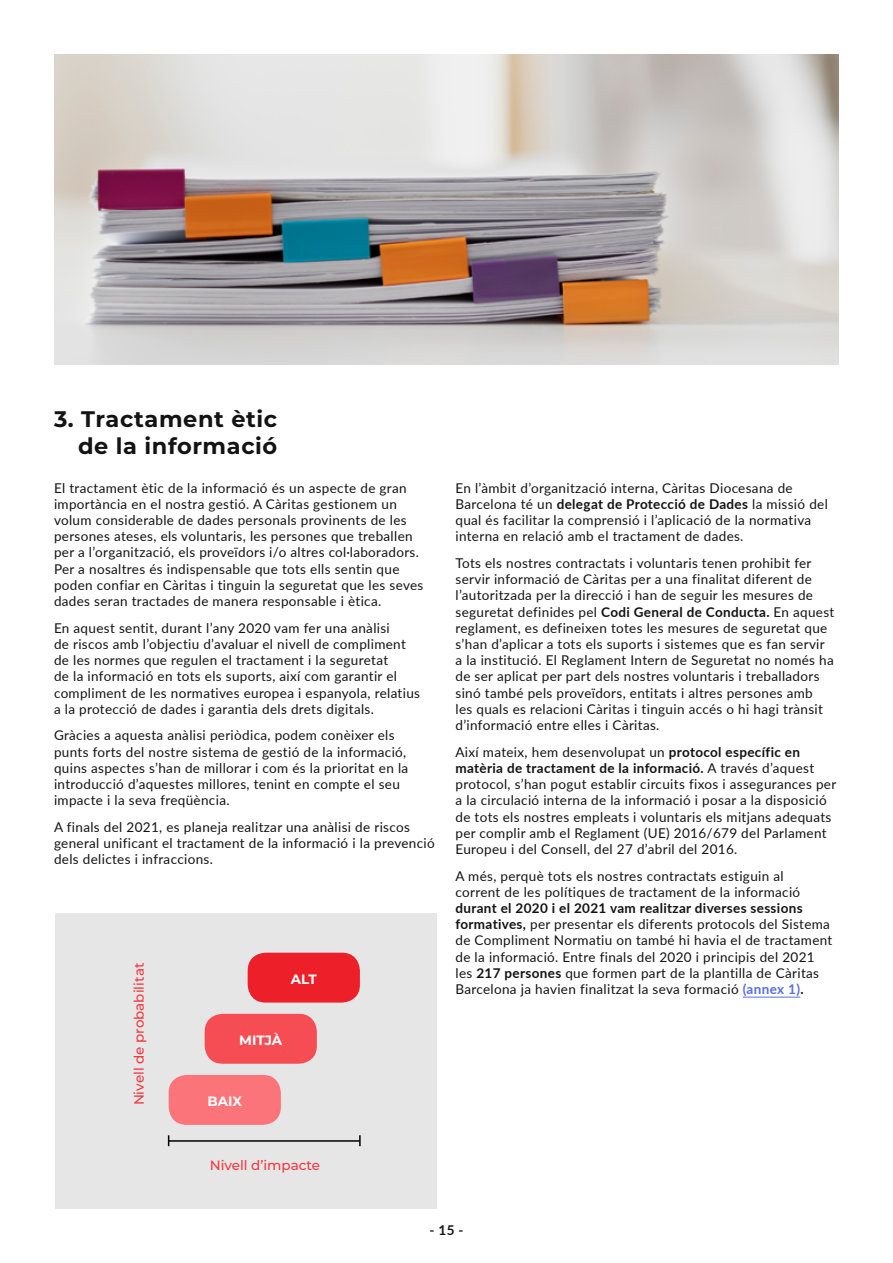
<style>
.page{position:relative;width:893px;height:1263px;background:#fff}
.page>*{position:absolute;margin:0;border:0;box-sizing:border-box;transform-origin:0 0}
.t1{font:700 22.5px/27px "Montserrat";letter-spacing:.025em;color:#131313;text-align:right}
.t2{font:13.5px/16.2px "Lato";letter-spacing:.025em;color:#131313}
.t3{font:500 13.5px "Montserrat";color:#f23740}
.t4{font:700 13.5px "Montserrat";color:#fff}
.t5{font:700 13.5px "Lato";color:#131313}
.s1{font-weight:700}
.s2{font-weight:700;color:#5b6dde}
</style>
<div class="page">
<img style="left:54px;top:54px;width:785px;height:311px">
<hr style="left:743px;top:997px;width:57px;height:1px;background:#5b6dde">
<div style="left:55px;top:914px;width:382px;height:295px;background:#e6e6e6"></div>
<div style="left:169px;top:1075px;width:112px;height:50px;background:#fb747a;border-radius:18px"></div>
<div style="left:205px;top:1014px;width:112px;height:50px;background:#f64d54;border-radius:18px"></div>
<div style="left:248px;top:953px;width:112px;height:49px;background:#ed1f29;border-radius:18px"></div>
<hr style="left:169px;top:1140px;width:191px;height:2px;background:#000">
<svg style="left:359px;top:1135px;width:2px;height:11px"></svg>
<h1 class="t1" style="left:54px;top:404px;width:225px">3. Tractament ètic de la informació</h1>
<p class="t2" style="left:54px;top:479px;width:371px">El tractament ètic de la informació és un aspecte de gran importància en el nostra gestió. A Càritas gestionem un volum considerable de dades personals provinents de les persones ateses, els voluntaris, les persones que treballen per a l’organització, els proveïdors i/o altres col·laboradors.<br>Per a nosaltres és indispensable que tots ells sentin que poden confiar en Càritas i tinguin la seguretat que les seves dades seran tractades de manera responsable i ètica.</p>
<p class="t2" style="left:54px;top:619px;width:368px">En aquest sentit, durant l’any 2020 vam fer una anàlisi<br>de riscos amb l’objectiu d’avaluar el nivell de compliment de les normes que regulen el tractament i la seguretat<br>de la informació en tots els suports, així com garantir el compliment de les normatives europea i espanyola, relatius a la protecció de dades i garantia dels drets digitals.</p>
<p class="t2" style="left:54px;top:727px;width:356px">Gràcies a aquesta anàlisi periòdica, podem conèixer els punts forts del nostre sistema de gestió de la informació, quins aspectes s’han de millorar i com és la prioritat en la introducció d’aquestes millores, tenint en compte el seu impacte i la seva freqüència.</p>
<p class="t2" style="left:54px;top:818px;width:382px">A finals del 2021, es planeja realitzar una anàlisi de riscos general unificant el tractament de la informació i la prevenció dels delictes i infraccions.</p>
<p class="t3" style="left:130px;top:1105px;width:144px;rotate:-90deg">Nivell de probabilitat</p>
<p class="t4" style="left:291px;top:970px;width:27px">ALT</p>
<p class="t4" style="left:239px;top:1031px;width:44px">MITJÀ</p>
<p class="t4" style="left:207px;top:1092px;width:36px">BAIX</p>
<p class="t2" style="left:455px;top:479px;width:374px">En l’àmbit d’organització interna, Càritas Diocesana de Barcelona té un <span class="s1">delegat de Protecció de Dades</span> la missió del qual és facilitar la comprensió i l’aplicació de la normativa interna en relació amb el tractament de dades.</p>
<p class="t2" style="left:455px;top:554px;width:380px">Tots els nostres contractats i voluntaris tenen prohibit fer servir informació de Càritas per a una finalitat diferent de l’autoritzada per la direcció i han de seguir les mesures de seguretat definides pel <span class="s1">Codi General de Conducta.</span> En aquest reglament, es defineixen totes les mesures de seguretat que s’han d’aplicar a tots els suports i sistemes que es fan servir a la institució. El Reglament Intern de Seguretat no només ha de ser aplicat per part dels nostres voluntaris i treballadors sinó també pels proveïdors, entitats i altres persones amb<br>les quals es relacioni Càritas i tinguin accés o hi hagi trànsit d’informació entre elles i Càritas.</p>
<p class="t2" style="left:455px;top:743px;width:382px">Així mateix, hem desenvolupat un <span class="s1">protocol específic en matèria de tractament de la informació.</span> A través d’aquest protocol, s’han pogut establir circuits fixos i assegurances per a la circulació interna de la informació i posar a la disposició de tots els nostres empleats i voluntaris els mitjans adequats per complir amb el Reglament (UE) 2016/679 del Parlament Europeu i del Consell, del 27 d’abril del 2016.</p>
<p class="t2" style="left:455px;top:867px;width:346px">A més, perquè tots els nostres contractats estiguin al corrent de les polítiques de tractament de la informació</p>
<p class="t2" style="left:455px;top:899px;width:378px"><span class="s1">durant el 2020 i el 2021 vam realitzar diverses sessions formatives,</span> per presentar els diferents protocols del Sistema de Compliment Normatiu on també hi havia el de tractament de la informació. Entre finals del 2020 i principis del 2021 les <span class="s1">217 persones</span> que formen part de la plantilla de Càritas Barcelona ja havien finalitzat la seva formació <span class="s2">(annex 1)</span><span class="s1">.</span></p>
<p class="t3" style="left:210px;top:1156px;width:112px">Nivell d’impacte</p>
<p class="t5" style="left:429px;top:1220px;width:35px">- 15 -</p>
</div>
